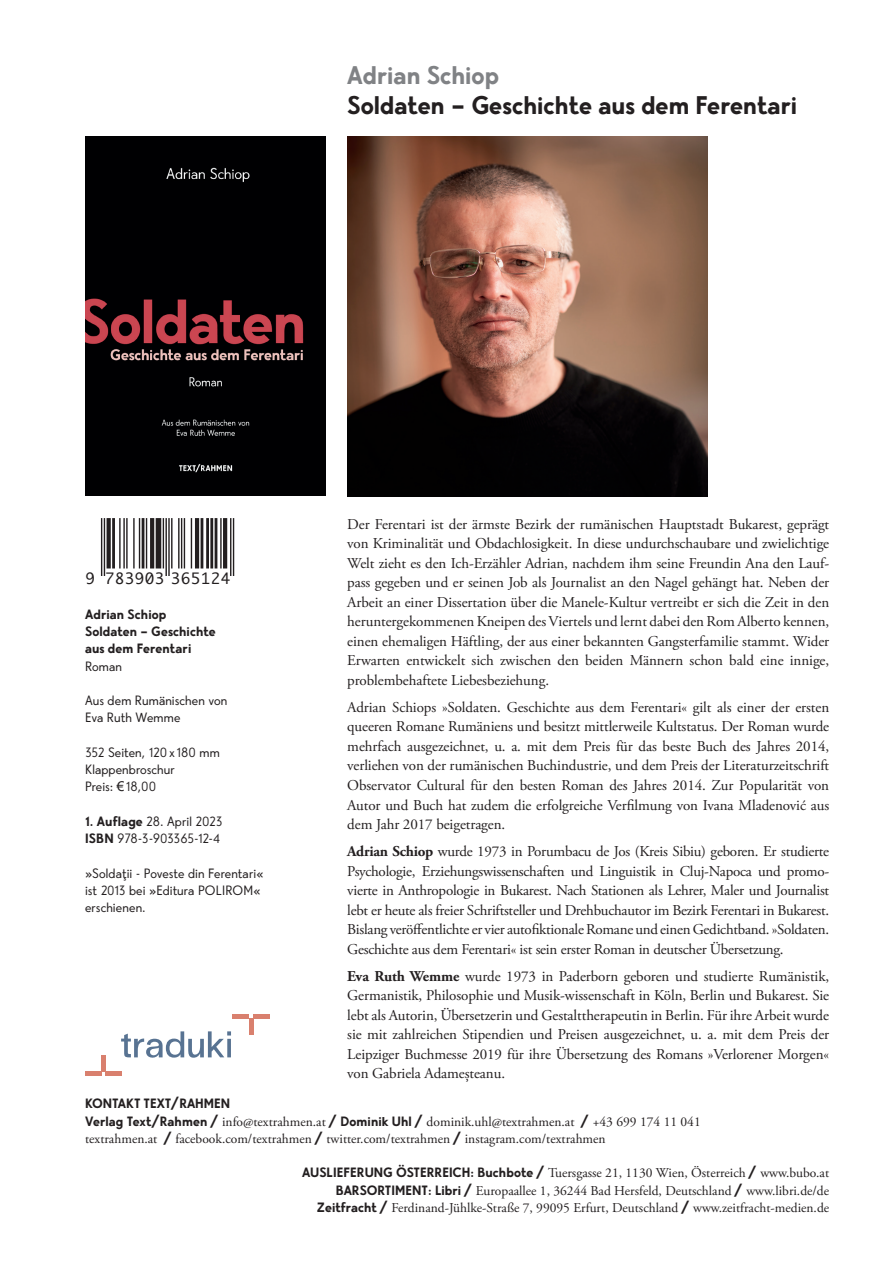
<style>
.page{position:relative;width:893px;height:1263px;background:#fff}
.page>*{position:absolute;margin:0;border:0;box-sizing:border-box;transform-origin:0 0}
.t1{font:700 25.5px "Text Rahmen";color:#231f20}
.t2{font:700 25.5px "Text Rahmen";color:#808285}
.t3{font:15px/19.5px "Adobe Garamond Pro";letter-spacing:-.005em;color:#231f20;text-align:justify}
.t4{font:15px "Monaco";letter-spacing:.065em;color:#231f20}
.t5{font:13.5px/17.2px "Adobe Garamond Pro";color:#231f20}
.t6{font:13.5px/17.2px "Text Rahmen";letter-spacing:.005em;color:#231f20}
.t7{font:700 13.5px/17.2px "Text Rahmen";letter-spacing:.005em;color:#231f20}
.s1{font-family:"Arial"}
.s2{font-weight:700}
.s3{font-family:"Text Rahmen";font-weight:700}
</style>
<div class="page">
<svg style="left:101px;top:518px;width:133px;height:58px"></svg>
<img style="left:85px;top:136px;width:240px;height:359px">
<img style="left:347px;top:136px;width:360px;height:360px">
<hr style="left:253px;top:1014px;width:16px;height:4px;background:#d9806e">
<hr style="left:249px;top:1018px;width:4px;height:17px;background:#d9806e">
<hr style="left:233px;top:1014px;width:16px;height:4px;background:#d9806e">
<div style="left:85px;top:1071px;width:17px;height:5px;background:#d9806e"></div>
<hr style="left:102px;top:1055px;width:4px;height:16px;background:#d9806e">
<div style="left:106px;top:1071px;width:16px;height:5px;background:#d9806e"></div>
<svg style="left:121px;top:1031px;width:110px;height:27px"></svg>
<h1 class="t2" style="left:347px;top:58px;width:153px">Adrian Schiop</h1>
<h1 class="t1" style="left:347px;top:88px;width:451px">Soldaten - Geschichte aus dem Ferentari</h1>
<p class="t4" style="left:86px;top:565px;width:146px">9 783903 365124</p>
<p class="t7" style="left:85px;top:606px;width:132px">Adrian Schiop<br>Soldaten - Geschichte aus dem Ferentari</p>
<p class="t6" style="left:85px;top:658px;width:39px">Roman</p>
<p class="t6" style="left:85px;top:692px;width:144px">Aus dem Rumänischen von<br>Eva Ruth Wemme</p>
<p class="t6" style="left:85px;top:744px;width:136px">352 Seiten, 120x 180 mm<br>Klappenbroschur<br>Preis: <span class="s1">€</span>18,00</p>
<p class="t6" style="left:85px;top:813px;width:139px"><span class="s2">1. Auflage</span> 28. April 2023<br><span class="s2">ISBN</span> 978-3-903365-12-4</p>
<p class="t6" style="left:85px;top:865px;width:180px">»Soldaţii - Poveste din Ferentari« ist 2013 bei »Editura POLIROM« erschienen.</p>
<p class="t3" style="left:347px;top:515px;width:483px">Der Ferentari ist der ärmste Bezirk der rumänischen Hauptstadt Bukarest, geprägt von Kriminalität und Obdachlosigkeit. In diese undurchschaubare und zwielichtige Welt zieht es den Ich-Erzähler Adrian, nachdem ihm seine Freundin Ana den Lauf&shy;pass gegeben und er seinen Job als Journalist an den Nagel gehängt hat. Neben der Arbeit an einer Dissertation über die Manele-Kultur vertreibt er sich die Zeit in den heruntergekommenen Kneipen des Viertels und lernt dabei den Rom Alberto kennen, einen ehemaligen Häftling, der aus einer bekannten Gangsterfamilie stammt. Wider Erwarten entwickelt sich zwischen den beiden Männern schon bald eine innige, problembehaftete Liebesbeziehung.</p>
<p class="t3" style="left:347px;top:698px;width:483px">Adrian Schiops »Soldaten. Geschichte aus dem Ferentari« gilt als einer der ersten queeren Romane Rumäniens und besitzt mittlerweile Kultstatus. Der Roman wurde mehrfach ausgezeichnet, u. a. mit dem Preis für das beste Buch des Jahres 2014, verliehen von der rumänischen Buchindustrie, und dem Preis der Literaturzeitschrift Observator Cultural für den besten Roman des Jahres 2014. Zur Popularität von Autor und Buch hat zudem die erfolgreiche Verfilmung von Ivana Mladenović aus dem Jahr 2017 beigetragen.</p>
<p class="t3" style="left:347px;top:842px;width:483px"><span class="s2">Adrian Schiop</span> wurde 1973 in Porumbacu de Jos (Kreis Sibiu) geboren. Er studierte Psychologie, Erziehungswissenschaften und Linguistik in Cluj-Napoca und promo&shy;vierte in Anthropologie in Bukarest. Nach Stationen als Lehrer, Maler und Journalist lebt er heute als freier Schriftsteller und Drehbuchautor im Bezirk Ferentari in Bukarest.<br>Bislang veröffentlichte er vier autofiktionale Romane und einen Gedichtband. »Soldaten.<br>Geschichte aus dem Ferentari« ist sein erster Roman in deutscher Übersetzung.</p>
<p class="t3" style="left:347px;top:966px;width:483px"><span class="s2">Eva Ruth Wemme</span> wurde 1973 in Paderborn geboren und studierte Rumänistik, Germanistik, Philosophie und Musik-wissenschaft in Köln, Berlin und Bukarest. Sie lebt als Autorin, Übersetzerin und Gestalttherapeutin in Berlin. Für ihre Arbeit wurde sie mit zahlreichen Stipendien und Preisen ausgezeichnet, u. a. mit dem Preis der Leipziger Buchmesse 2019 für ihre Übersetzung des Romans »Verlorener Morgen« von Gabriela Adameșteanu.</p>
<p class="t7" style="left:85px;top:1095px;width:147px">KONTAKT TEXT/RAHMEN</p>
<p class="t5" style="left:85px;top:1113px;width:617px"><span class="s3">Verlag Text/Rahmen /</span> info@textrahmen.at <span class="s3">/ Dominik Uhl /</span> dominik.uhl@textrahmen.at <span class="s3">/</span> +43 699 174 11 041 textrahmen.at <span class="s3">/</span> facebook.com/textrahmen <span class="s3">/</span> twitter.com/textrahmen <span class="s3">/</span> instagram.com/textrahmen</p>
<p class="t5" style="left:302px;top:1165px;width:529px;text-align:right"><span class="s3">AUSLIEFERUNG ÖSTERREICH: Buchbote /</span> Tuersgasse 21, 1130 Wien, Österreich <span class="s3">/</span> www.bubo.at<br><span class="s3">BARSORTIMENT: Libri /</span> Europaallee 1, 36244 Bad Hersfeld, Deutschland <span class="s3">/</span> www.libri.de/de<br><span class="s3">Zeitfracht /</span> Ferdinand-Jühlke-Straße 7, 99095 Erfurt, Deutschland <span class="s3">/</span> www.zeitfracht-medien.de</p>
</div>
